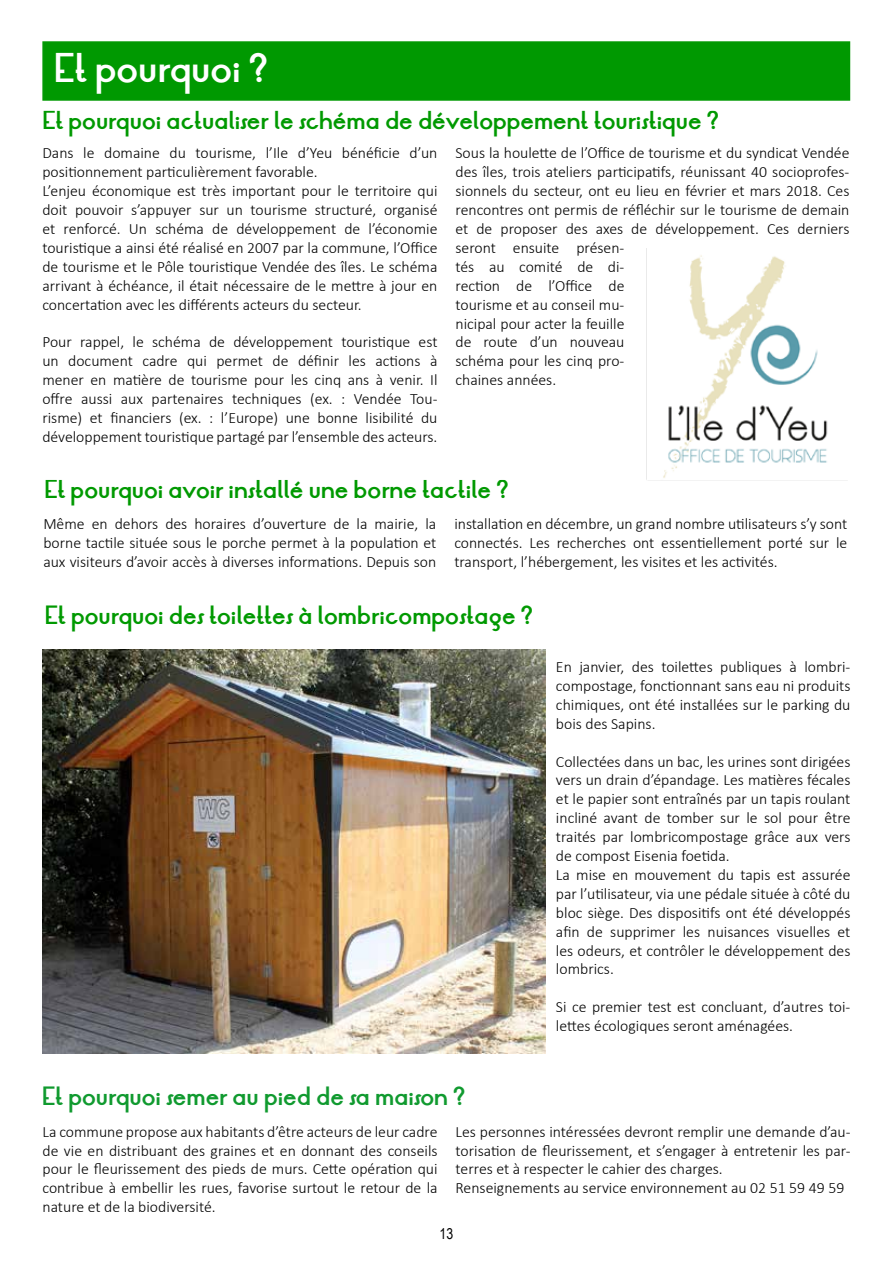
<style>
.page{position:relative;width:893px;height:1263px;background:#fff}
.page>*{position:absolute;margin:0;border:0;box-sizing:border-box;transform-origin:0 0}
.t1{font:700 33px "LRT Oksana";color:#fff}
.t2{font:700 21px "LRT Oksana";color:#009901}
.t3{font:700 21px "LRT Oksana";color:#109a2f}
.t4{font:300 15.75px/18.9px "Calibri";color:#000}
.t5{font:15px "Arial Narrow";color:#000}
</style>
<div class="page">
<div style="left:42px;top:41px;width:808px;height:60px;background:#009901;border:2px solid #009902"></div>
<img style="left:43px;top:649px;width:502px;height:405px">
<img style="left:646px;top:249px;width:201px;height:232px">
<h1 class="t1" style="left:55px;top:44px;width:215px">Et pourquoi ?</h1>
<h2 class="t2" style="left:43px;top:105px;width:678px">Et pourquoi actualiser le schéma de développement touristique ?</h2>
<p class="t4" style="left:42px;top:144px;width:397px">Dans le domaine du tourisme, l’Ile d’Yeu bénéficie d’un positionnement particulièrement favorable.<br>L’enjeu économique est très important pour le territoire qui doit pouvoir s’appuyer sur un tourisme structuré, organisé et renforcé. Un schéma de développement de l’économie touristique a ainsi été réalisé en 2007 par la commune, l’Office de tourisme et le Pôle touristique Vendée des îles. Le schéma arrivant à échéance, il était nécessaire de le mettre à jour en concertation avec les différents acteurs du secteur.</p>
<p class="t4" style="left:42px;top:333px;width:397px;text-align:justify">Pour rappel, le schéma de développement touristique est un document cadre qui permet de définir les actions à mener en matière de tourisme pour les cinq ans à venir. Il offre aussi aux partenaires techniques (ex. : Vendée Tou&shy;risme) et financiers (ex. : l’Europe) une bonne lisibilité du développement touristique partagé par l’ensemble des acteurs.</p>
<p class="t4" style="left:455px;top:144px;width:395px">Sous la houlette de l’Office de tourisme et du syndicat Vendée des îles, trois ateliers participatifs, réunissant 40 socioprofes&shy;sionnels du secteur, ont eu lieu en février et mars 2018. Ces rencontres ont permis de réfléchir sur le tourisme de demain et de proposer des axes de développement. Ces derniers seront ensuite présen-<br>tés au comité de di-<br>rection de l’Office de<br>tourisme et au conseil mu-<br>nicipal pour acter la feuille<br>de route d’un nouveau<br>schéma pour les cinq pro-<br>chaines années.</p>
<h2 class="t2" style="left:45px;top:474px;width:465px">Et pourquoi avoir installé une borne tactile ?</h2>
<p class="t4" style="left:43px;top:514px;width:394px;text-align:justify">Même en dehors des horaires d’ouverture de la mairie, la borne tactile située sous le porche permet à la population et aux visiteurs d’avoir accès à diverses informations. Depuis son</p>
<p class="t4" style="left:454px;top:514px;width:394px;text-align:justify">installation en décembre, un grand nombre utilisateurs s’y sont connectés. Les recherches ont essentiellement porté sur le transport, l’hébergement, les visites et les activités.</p>
<h2 class="t2" style="left:45px;top:599px;width:489px">Et pourquoi des toilettes à lombricompostage ?</h2>
<h2 class="t3" style="left:43px;top:1080px;width:424px">Et pourquoi semer au pied de sa maison ?</h2>
<p class="t4" style="left:556px;top:657px;width:296px;text-align:justify">En janvier, des toilettes publiques à lombri&shy;compostage, fonctionnant sans eau ni produits chimiques, ont été installées sur le parking du bois des Sapins.</p>
<p class="t4" style="left:556px;top:752px;width:296px">Collectées dans un bac, les urines sont dirigées vers un drain d’épandage. Les matières fécales et le papier sont entraînés par un tapis roulant incliné avant de tomber sur le sol pour être traités par lombricompostage grâce aux vers de compost Eisenia foetida.<br>La mise en mouvement du tapis est assurée par l’utilisateur, via une pédale située à côté du bloc siège. Des dispositifs ont été développés afin de supprimer les nuisances visuelles et les odeurs, et contrôler le développement des lombrics.</p>
<p class="t4" style="left:556px;top:997px;width:296px">Si ce premier test est concluant, d’autres toi&shy;lettes écologiques seront aménagées.</p>
<p class="t4" style="left:43px;top:1122px;width:397px;text-align:justify">La commune propose aux habitants d’être acteurs de leur cadre de vie en distribuant des graines et en donnant des conseils pour le fleurissement des pieds de murs. Cette opération qui contribue à embellir les rues, favorise surtout le retour de la nature et de la biodiversité.</p>
<p class="t4" style="left:456px;top:1122px;width:397px">Les personnes intéressées devront remplir une demande d’au&shy;torisation de fleurissement, et s’engager à entretenir les par&shy;terres et à respecter le cahier des charges.<br>Renseignements au service environnement au 02 51 59 49 59</p>
<p class="t5" style="left:440px;top:1222px;width:15px">13</p>
</div>
